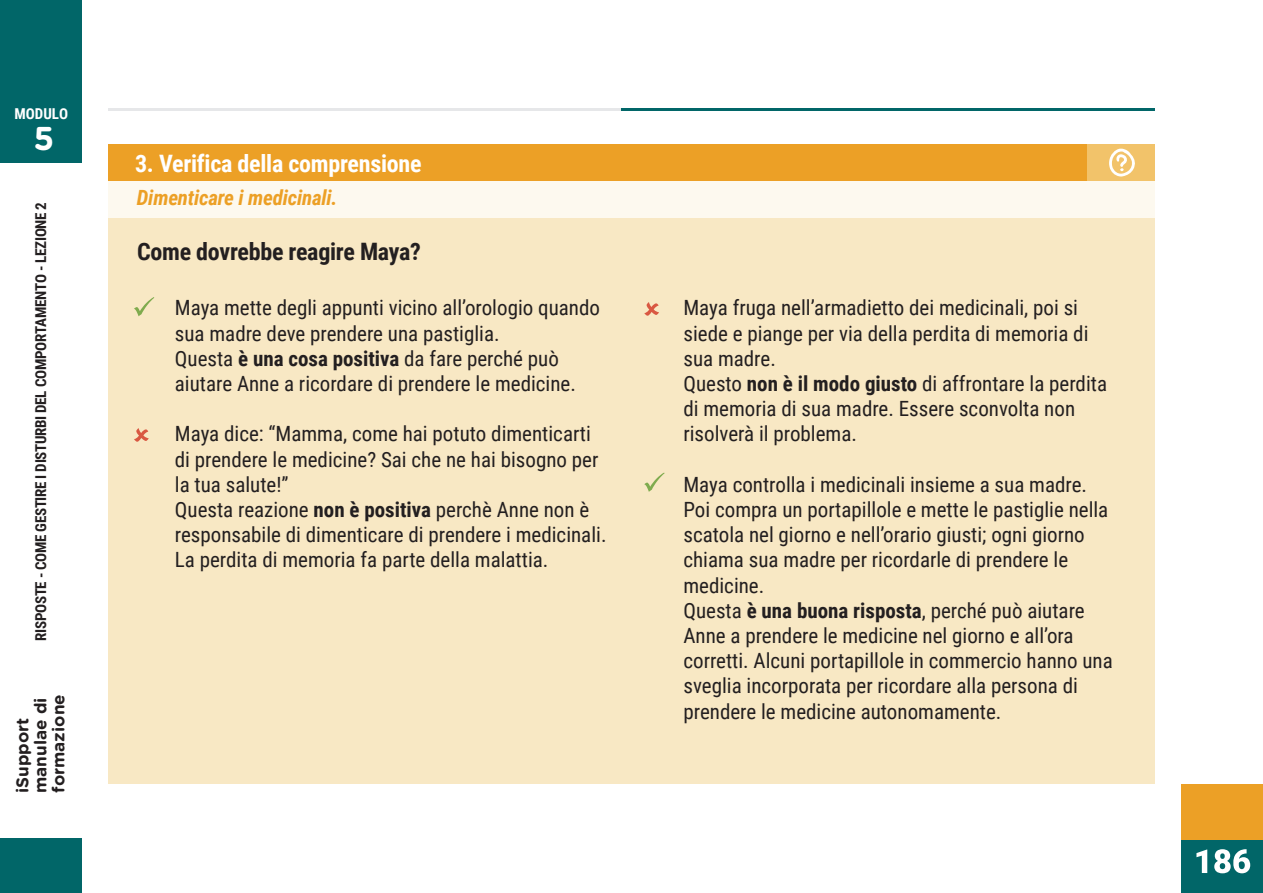
<style>
.page{position:relative;width:1263px;height:893px;background:#fff}
.page>*{position:absolute;margin:0;border:0;box-sizing:border-box;transform-origin:0 0}
.t1{font:700 33px "Gotham Rounded";color:#fff}
.t2{font:700 24px "Roboto Condensed";letter-spacing:-.01em;color:#fff}
.t3{font:700 24px "Roboto Condensed";letter-spacing:-.01em;color:#231f20}
.t4{font:21px/25.2px "Roboto Condensed";color:#231f20}
.t5{font:italic 700 21px "Roboto Condensed";letter-spacing:-.01em;color:#eca026}
.t6{font:700 17.1px/18px "Gotham Rounded";color:#231f20}
.t7{font:700 15px "Roboto Condensed";letter-spacing:-.02em;color:#231f20}
.t8{font:700 15px "Roboto Condensed";color:#fff}
.s1{font-weight:700}
</style>
<div class="page">
<div style="left:0;top:839px;width:81px;height:54px;background:#016668"></div>
<div style="left:0;top:0;width:81px;height:163px;background:#016668"></div>
<div style="left:1182px;top:784px;width:81px;height:109px;background:#eca026"></div>
<div style="left:1182px;top:840px;width:81px;height:53px;background:#016668"></div>
<svg style="left:1196px;top:849px;width:11px;height:24px"></svg>
<svg style="left:1214px;top:849px;width:36px;height:24px"></svg>
<div style="left:108px;top:218px;width:1047px;height:566px;background:#f8e8c4"></div>
<svg style="left:134px;top:297px;width:20px;height:19px"></svg>
<svg style="left:134px;top:428px;width:15px;height:14px"></svg>
<svg style="left:644px;top:302px;width:15px;height:14px"></svg>
<svg style="left:644px;top:473px;width:21px;height:19px"></svg>
<div style="left:108px;top:145px;width:1047px;height:36px;background:#eca026"></div>
<div style="left:1087px;top:145px;width:68px;height:36px;background:#f2c36a"></div>
<div style="left:108px;top:181px;width:1047px;height:37px;background:#fdf9ef"></div>
<svg style="left:1109px;top:149px;width:26px;height:28px"></svg>
<hr style="left:621px;top:108px;width:534px;height:3px;background:#016668">
<hr style="left:108px;top:108px;width:513px;height:3px;background:#e6e7e9">
<p class="t8" style="left:14px;top:103px;width:55px">MODULO</p>
<h1 class="t1" style="left:34px;top:115px;width:22px">5</h1>
<p class="t7" style="left:30px;top:641px;width:440px;rotate:-90deg">RISPOSTE - COME GESTIRE I DISTURBI DEL COMPORTAMENTO - LEZIONE 2</p>
<p class="t6" style="left:13px;top:793px;width:100px;rotate:-90deg">iSupport manulae di formazione</p>
<p class="t2" style="left:135px;top:146px;width:288px">3. Verifica della comprensione</p>
<p class="t5" style="left:137px;top:183px;width:202px">Dimenticare i medicinali.</p>
<p class="t3" style="left:137px;top:234px;width:285px">Come dovrebbe reagire Maya?</p>
<p class="t4" style="left:175px;top:295px;width:427px">Maya mette degli appunti vicino all’orologio quando sua madre deve prendere una pastiglia.<br>Questa <span class="s1">è una cosa positiva</span> da fare perché può aiutare Anne a ricordare di prendere le medicine.</p>
<p class="t4" style="left:175px;top:421px;width:433px">Maya dice: “Mamma, come hai potuto dimenticarti di prendere le medicine? Sai che ne hai bisogno per la tua salute!”<br>Questa reazione <span class="s1">non è positiva</span> perchè Anne non è responsabile di dimenticare di prendere i medicinali.<br>La perdita di memoria fa parte della malattia.</p>
<p class="t4" style="left:683px;top:295px;width:425px">Maya fruga nell’armadietto dei medicinali, poi si siede e piange per via della perdita di memoria di sua madre.<br>Questo <span class="s1">non è il modo giusto</span> di affrontare la perdita di memoria di sua madre. Essere sconvolta non risolverà il problema.</p>
<p class="t4" style="left:683px;top:471px;width:431px">Maya controlla i medicinali insieme a sua madre.<br>Poi compra un portapillole e mette le pastiglie nella scatola nel giorno e nell’orario giusti; ogni giorno chiama sua madre per ricordarle di prendere le medicine.<br>Questa <span class="s1">è una buona risposta</span>, perché può aiutare Anne a prendere le medicine nel giorno e all’ora corretti. Alcuni portapillole in commercio hanno una sveglia incorporata per ricordare alla persona di prendere le medicine autonomamente.</p>
</div>
